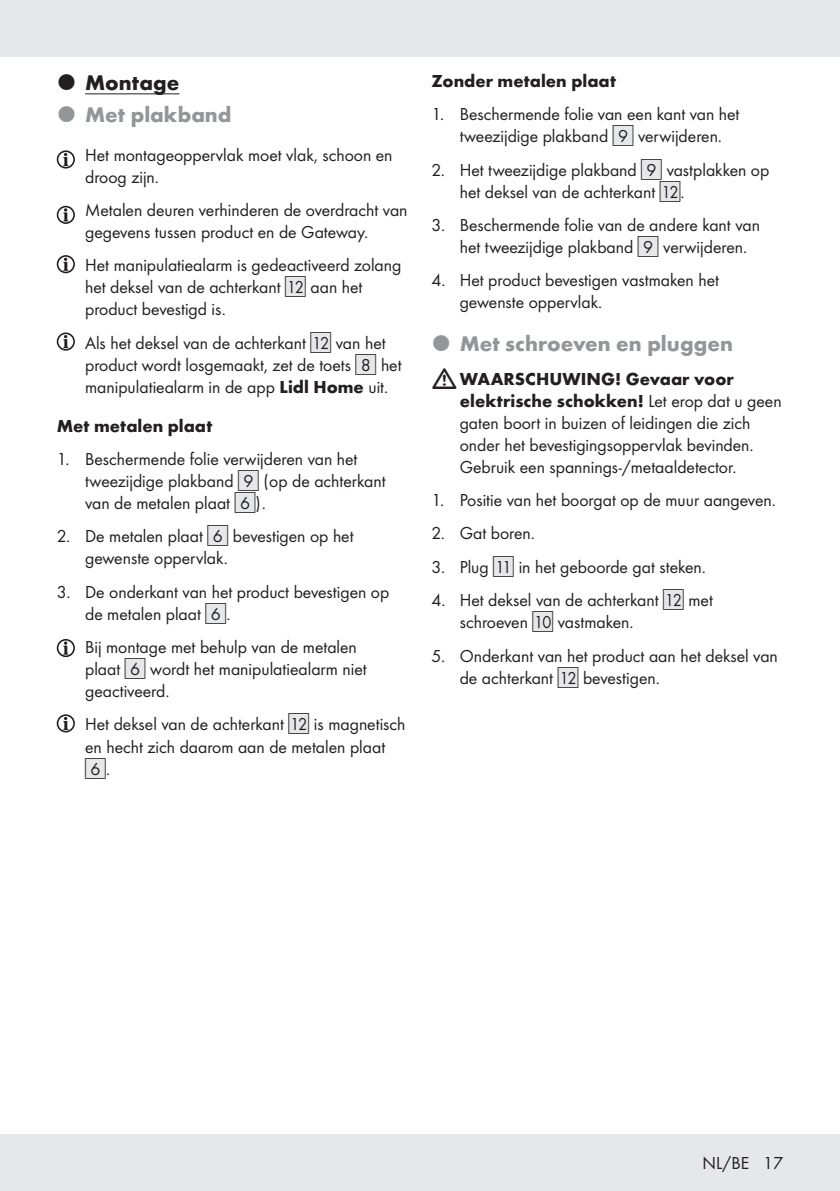
<style>
.page{position:relative;width:840px;height:1191px;background:#fff}
.page>*{position:absolute;margin:0;border:0;box-sizing:border-box;transform-origin:0 0}
.t1{font:700 22px "Futura";color:#939598}
.t2{font:700 22px "Futura";letter-spacing:.005em;color:#231f20}
.Indent_SB{font:18px/22px "Futura Boo";color:#231f20}
.Headline-03_SB{font:700 18px "Futura";color:#231f20}
.Indent_SB-2{font:15.8px "IMP Lidl Num Box";color:#231f20}
.s1{font-family:"IMP Lidl Num Box";font-size:15.8px;color:#e6e7e9}
.s2{font-family:"IMP Lidl Num Box";font-size:15.8px}
.s3{font-family:"Futura";font-weight:700}
.s4{color:#e6e7e9}
.s5{font-family:"Futura Boo";font-size:18px}
</style>
<div class="page">
<div style="left:0;top:1134px;width:839px;height:57px;background:#e6e7e9"></div>
<div style="left:0;top:0;width:839px;height:57px;background:#e6e7e9"></div>
<hr style="left:85px;top:93px;width:94px;height:1px;background:#231f20">
<svg style="left:57px;top:151px;width:17px;height:17px"></svg>
<div style="left:57px;top:150px;width:18px;height:19px;border:2px solid #231f20;border-radius:50%"></div>
<svg style="left:63px;top:153px;width:5px;height:13px"></svg>
<div style="left:57px;top:206px;width:18px;height:18px;border:2px solid #231f20;border-radius:50%"></div>
<svg style="left:63px;top:208px;width:5px;height:13px"></svg>
<div style="left:57px;top:255px;width:18px;height:18px;border:2px solid #231f20;border-radius:50%"></div>
<svg style="left:63px;top:258px;width:5px;height:13px"></svg>
<svg style="left:57px;top:333px;width:17px;height:17px"></svg>
<div style="left:57px;top:332px;width:18px;height:19px;border:2px solid #231f20;border-radius:50%"></div>
<svg style="left:63px;top:335px;width:5px;height:13px"></svg>
<svg style="left:57px;top:640px;width:17px;height:16px"></svg>
<div style="left:57px;top:639px;width:18px;height:18px;border:2px solid #231f20;border-radius:50%"></div>
<svg style="left:63px;top:641px;width:5px;height:13px"></svg>
<div style="left:57px;top:714px;width:18px;height:18px;border:2px solid #231f20;border-radius:50%"></div>
<svg style="left:63px;top:717px;width:5px;height:13px"></svg>
<p class="t2" style="left:85px;top:66px;width:96px">Montage</p>
<p class="t1" style="left:85px;top:98px;width:148px">Met plakband</p>
<p class="Indent_SB" style="left:85px;top:143px;width:309px">Het montageoppervlak moet vlak, schoon en droog zijn.</p>
<p class="Indent_SB" style="left:85px;top:198px;width:324px">Metalen deuren verhinderen de overdracht van gegevens tussen product en de Gateway.</p>
<p class="Indent_SB" style="left:85px;top:253px;width:317px">Het manipulatiealarm is gedeactiveerd zolang het deksel van de achterkant <span class="s1">[</span><span class="s2">12]</span> aan het product bevestigd is.</p>
<p class="Indent_SB" style="left:85px;top:331px;width:318px">Als het deksel van de achterkant <span class="s1">[</span><span class="s2">12</span> van het product wordt losgemaakt, zet de toets <span class="s1">[</span><span class="s2">8]</span> het manipulatiealarm in de app <span class="s3">Lidl Home</span> uit.</p>
<p class="Headline-03_SB" style="left:57px;top:412px;width:157px">Met metalen plaat</p>
<p class="Indent_SB" style="left:85px;top:447px;width:302px;text-indent:-28px">1. Beschermende folie verwijderen van het tweezijdige plakband <span class="s1">[</span><span class="s2">9]</span> (op de achterkant van de metalen plaat <span class="s1">[</span><span class="s2">6]</span>).</p>
<p class="Indent_SB" style="left:85px;top:524px;width:270px;text-indent:-28px">2. De metalen plaat <span class="s1">[</span><span class="s2">6]</span> bevestigen op het gewenste oppervlak.</p>
<p class="Indent_SB" style="left:85px;top:580px;width:305px;text-indent:-28px">3. De onderkant van het product bevestigen op de metalen plaat <span class="s1">[</span><span class="s2">6]</span>.</p>
<p class="Indent_SB" style="left:85px;top:635px;width:283px">Bij montage met behulp van de metalen plaat <span class="s1">[</span><span class="s2">6]</span> wordt het manipulatiealarm niet geactiveerd.</p>
<p class="Indent_SB" style="left:85px;top:712px;width:322px">Het deksel van de achterkant <span class="s1">[</span><span class="s2">12]</span> is magnetisch en hecht zich daarom aan de metalen plaat</p>
<p class="Indent_SB-2" style="left:85px;top:757px;width:24px"><span class="s4">[</span>6]<span class="s5">.</span></p>
<p class="Headline-03_SB" style="left:431px;top:68px;width:186px">Zonder metalen plaat</p>
<p class="Indent_SB" style="left:431px;top:102px;width:309px;text-align:center">1. Beschermende folie van een kant van het tweezijdige plakband <span class="s1">[</span><span class="s2">9]</span> verwijderen.</p>
<p class="Indent_SB" style="left:459px;top:158px;width:311px;text-indent:-28px">2. Het tweezijdige plakband <span class="s1">[</span><span class="s2">9]</span> vastplakken op het deksel van de achterkant <span class="s1">[</span><span class="s2">12]</span>.</p>
<p class="Indent_SB" style="left:459px;top:213px;width:301px;text-indent:-28px">3. Beschermende folie van de andere kant van het tweezijdige plakband <span class="s1">[</span><span class="s2">9]</span> verwijderen.</p>
<p class="Indent_SB" style="left:459px;top:268px;width:261px;text-indent:-28px">4. Het product bevestigen vastmaken het gewenste oppervlak.</p>
<p class="t1" style="left:459px;top:328px;width:275px">Met schroeven en pluggen</p>
<p class="Indent_SB" style="left:459px;top:367px;width:323px"><span class="s3">WAARSCHUWING! Gevaar voor elektrische schokken!</span> Let erop dat u geen gaten boort in buizen of leidingen die zich onder het bevestigingsoppervlak bevinden.<br>Gebruik een spannings-/metaaldetector.</p>
<p class="Indent_SB" style="left:431px;top:488px;width:343px">1. Positie van het boorgat op de muur aangeven.</p>
<p class="Indent_SB" style="left:431px;top:521px;width:103px">2. Gat boren.</p>
<p class="Indent_SB" style="left:431px;top:555px;width:274px">3. Plug <span class="s1">[</span><span class="s2">11]</span> in het geboorde gat steken.</p>
<p class="Indent_SB" style="left:459px;top:588px;width:254px;text-indent:-28px">4. Het deksel van de achterkant <span class="s1">[</span><span class="s2">12]</span> met schroeven <span class="s1">[</span><span class="s2">10]</span> vastmaken.</p>
<p class="Indent_SB" style="left:459px;top:643px;width:319px;text-indent:-28px">5. Onderkant van het product aan het deksel van de achterkant <span class="s1">[</span><span class="s2">12]</span> bevestigen.</p>
<p class="Indent_SB" style="left:702px;top:1151px;width:82px">NL/BE 17</p>
</div>
